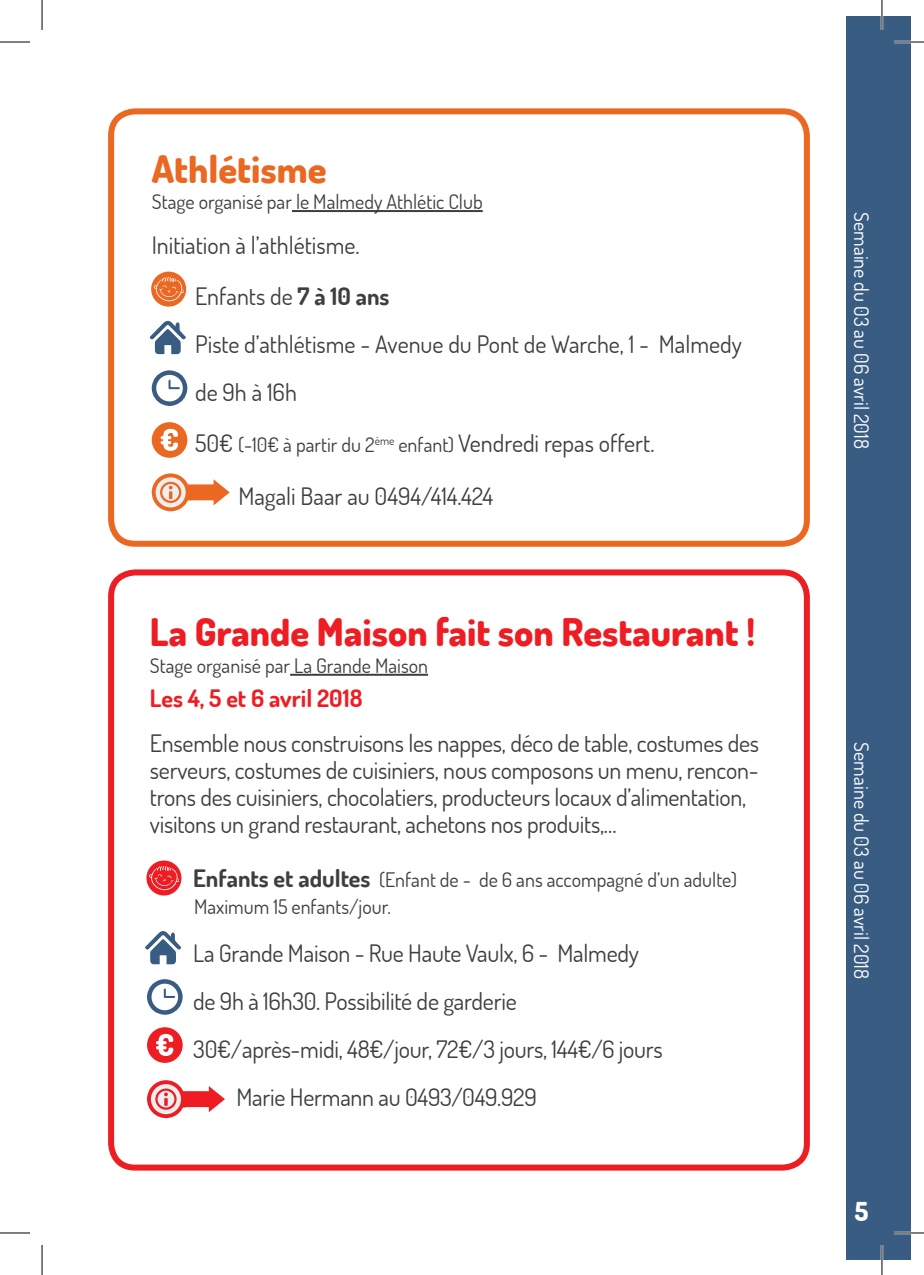
<style>
.page{position:relative;width:924px;height:1275px;background:#fff}
.page>*{position:absolute;margin:0;border:0;box-sizing:border-box;transform-origin:0 0}
.t1{font:800 38px "Dosis";color:#ee1d23}
.t2{font:800 38px "Dosis";color:#eb6823}
.t3{font:800 26px "Dosis";color:#fff}
.t4{font:24px/27px "Dosis";letter-spacing:-.01em;color:#3e3e3f}
.t5{font:700 24px "Dosis";color:#ee1d23}
.t6{font:20px/27px "Dosis";color:#3e3e3f}
.t7{font:20px "Dosis";color:#fff}
.s1{font-weight:700}
.s2{font-size:20px}
.s3{font-weight:700;font-size:24px}
</style>
<div class="page">
<div style="left:845px;top:16px;width:64px;height:1244px;background:#395c82"></div>
<hr style="left:292px;top:210px;width:190px;height:2px;background:#3e3e3f">
<hr style="left:290px;top:674px;width:138px;height:2px;background:#3e3e3f">
<svg style="left:152px;top:473px;width:37px;height:38px"></svg>
<svg style="left:155px;top:477px;width:31px;height:30px"></svg>
<svg style="left:160px;top:479px;width:69px;height:26px"></svg>
<svg style="left:147px;top:1080px;width:38px;height:38px"></svg>
<svg style="left:151px;top:1084px;width:30px;height:30px"></svg>
<svg style="left:155px;top:1086px;width:70px;height:26px"></svg>
<svg style="left:152px;top:370px;width:35px;height:36px"></svg>
<svg style="left:147px;top:979px;width:35px;height:35px"></svg>
<svg style="left:150px;top:320px;width:36px;height:34px"></svg>
<svg style="left:145px;top:931px;width:36px;height:33px"></svg>
<div style="left:152px;top:422px;width:35px;height:36px;background:#eb6823;border-radius:50%"></div>
<svg style="left:161px;top:429px;width:17px;height:22px"></svg>
<div style="left:147px;top:1027px;width:36px;height:36px;background:#ee1d23;border-radius:50%"></div>
<svg style="left:156px;top:1034px;width:17px;height:22px"></svg>
<div style="left:108px;top:108px;width:701px;height:439px;border:6px solid #eb6823;border-radius:24px"></div>
<div style="left:108px;top:569px;width:701px;height:601px;border:6px solid #ee1d23;border-radius:24px"></div>
<svg style="left:151px;top:272px;width:35px;height:35px"></svg>
<svg style="left:154px;top:276px;width:30px;height:26px"></svg>
<svg style="left:146px;top:860px;width:35px;height:35px"></svg>
<svg style="left:149px;top:865px;width:30px;height:26px"></svg>
<hr style="left:893px;top:41px;width:30px;height:2px;background:#fff">
<hr style="left:893px;top:1231px;width:30px;height:3px;background:#fff">
<hr style="left:880px;top:0;width:2px;height:30px;background:#fff">
<hr style="left:880px;top:1245px;width:2px;height:30px;background:#fff">
<hr style="left:0;top:42px;width:30px;height:1px;background:#000">
<hr style="left:893px;top:42px;width:30px;height:1px;background:#000">
<hr style="left:0;top:1232px;width:30px;height:1px;background:#000">
<hr style="left:893px;top:1232px;width:30px;height:1px;background:#000">
<hr style="left:42px;top:0;width:1px;height:30px;background:#000">
<hr style="left:42px;top:1245px;width:1px;height:30px;background:#000">
<hr style="left:881px;top:0;width:1px;height:30px;background:#000">
<hr style="left:881px;top:1245px;width:1px;height:30px;background:#000">
<h1 class="t2" style="left:152px;top:145px;width:176px">Athlétisme</h1>
<p class="t6" style="left:152px;top:188px;width:332px">Stage organisé par le Malmedy Athlétic Club</p>
<p class="t4" style="left:195px;top:219px;width:196px;line-height:51px;text-indent:-43px">Initiation à l’athlétisme.<br>Enfants de <span class="s1">7 à 10 ans</span></p>
<p class="t4" style="left:195px;top:320px;width:548px;line-height:48px">Piste d’athlétisme - Avenue du Pont de Warche, 1 - Malmedy de 9h à 16h</p>
<p class="t4" style="left:238px;top:416px;width:417px;line-height:52.8px;text-indent:-43px">50€ <span class="s2">(-10€ à partir du 2</span><sup>ème</sup> <span class="s2">enfant)</span> Vendredi repas offert.<br>Magali Baar au 0494/414.424</p>
<h1 class="t1" style="left:150px;top:607px;width:606px">La Grande Maison fait son Restaurant !</h1>
<p class="t6" style="left:150px;top:651px;width:279px">Stage organisé par La Grande Maison</p>
<p class="t5" style="left:150px;top:682px;width:214px">Les 4, 5 et 6 avril 2018</p>
<p class="t4" style="left:150px;top:729px;width:610px">Ensemble nous construisons les nappes, déco de table, costumes des serveurs, costumes de cuisiniers, nous composons un menu, rencon&shy;trons des cuisiniers, chocolatiers, producteurs locaux d’alimentation, visitons un grand restaurant, achetons nos produits,…</p>
<p class="t6" style="left:193px;top:865px;width:545px"><span class="s3">Enfants et adultes</span> (Enfant de - de 6 ans accompagné d’un adulte)<br>Maximum 15 enfants/jour.</p>
<p class="t4" style="left:193px;top:939px;width:447px">La Grande Maison - Rue Haute Vaulx, 6 - Malmedy</p>
<p class="t4" style="left:193px;top:987px;width:325px">de 9h à 16h30. Possibilité de garderie</p>
<p class="t4" style="left:193px;top:1035px;width:471px">30€/après-midi, 48€/jour, 72€/3 jours, 144€/6 jours</p>
<p class="t4" style="left:236px;top:1083px;width:302px">Marie Hermann au 0493/049.929</p>
<p class="t7" style="left:874px;top:212px;width:238px;rotate:90deg">Semaine du 03 au 06 avril 2018</p>
<p class="t7" style="left:874px;top:742px;width:238px;rotate:90deg">Semaine du 03 au 06 avril 2018</p>
<p class="t3" style="left:854px;top:1195px;width:15px">5</p>
</div>
